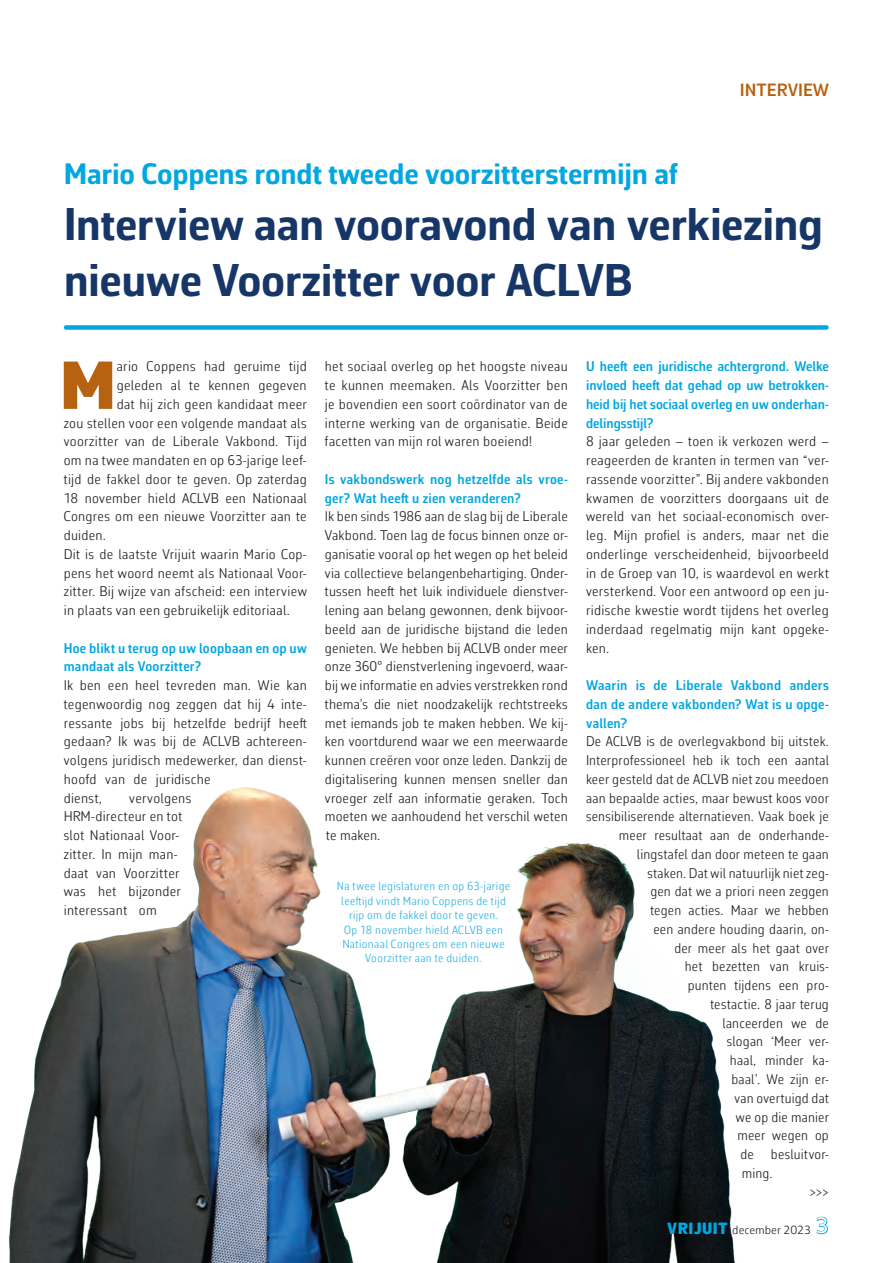
<style>
.page{position:relative;width:893px;height:1263px;background:#fff}
.page>*{position:absolute;margin:0;border:0;box-sizing:border-box;transform-origin:0 0}
.t1{font:900 68.7px "Corbeau Pro";color:#b66211}
.t2{font:700 46.5px/56.2px "Corbeau Pro";letter-spacing:-.01em;color:#163668}
.t3{font:700 30px "Corbeau Pro";letter-spacing:-.005em;color:#00a7e0}
.t4{font:600 18px "Corbeau Pro";color:#b66211}
.t5{font:300 14.25px/18.8px "Corbeau Con Pro";letter-spacing:.02em;color:#231f20;text-align:justify}
.t6{font:600 14.25px/18.8px "Corbeau Con Pro";letter-spacing:.015em;color:#00a7e0}
.t7{font:300 12px/14.4px "Corbeau Con Pro";letter-spacing:.025em;color:#2bb1e4;text-align:center}
.t8{font:300 12px "Corbeau Pro";color:#231f20}
.s1{font-weight:900;font-size:16.5px;color:#00a7e0}
.s2{font-weight:400;font-size:22.5px;color:#00a7e0}
</style>
<div class="page">
<div style="left:66px;top:325px;width:760px;height:5px;background:#00a7e0"></div>
<img style="left:9px;top:787px;width:726px;height:476px">
<div style="left:336px;top:887px;width:169px;height:76px;background:#fff"></div>
<p class="t4" style="left:740px;top:78px;width:91px">INTERVIEW</p>
<h3 class="t3" style="left:64px;top:153px;width:615px">Mario Coppens rondt tweede voorzitterstermijn af</h3>
<h2 class="t2" style="left:64px;top:196px;width:761px">Interview aan vooravond van verkiezing nieuwe Voorzitter voor ACLVB</h2>
<h1 class="t1" style="left:60px;top:339px;width:58px">M</h1>
<p class="t5" style="left:117px;top:357px;width:192px">ario Coppens had geruime tijd</p>
<p class="t5" style="left:117px;top:376px;width:191px">geleden al te kennen gegeven</p>
<p class="t5" style="left:117px;top:394px;width:192px">dat hij zich geen kandidaat meer</p>
<p class="t5" style="left:64px;top:413px;width:245px">zou stellen voor een volgende mandaat als</p>
<p class="t5" style="left:64px;top:432px;width:244px">voorzitter van de Liberale Vakbond. Tijd</p>
<p class="t5" style="left:64px;top:451px;width:245px">om na twee mandaten en op 63-jarige leef-</p>
<p class="t5" style="left:64px;top:469px;width:245px">tijd de fakkel door te geven. Op zaterdag</p>
<p class="t5" style="left:64px;top:488px;width:244px">18 november hield ACLVB een Nationaal</p>
<p class="t5" style="left:64px;top:507px;width:245px">Congres om een nieuwe Voorzitter aan te</p>
<p class="t5" style="left:64px;top:526px;width:44px">duiden.</p>
<p class="t5" style="left:64px;top:544px;width:245px">Dit is de laatste Vrijuit waarin Mario Cop-</p>
<p class="t5" style="left:64px;top:563px;width:245px">pens het woord neemt als Nationaal Voor-</p>
<p class="t5" style="left:64px;top:582px;width:244px">zitter. Bij wijze van afscheid: een interview</p>
<p class="t5" style="left:64px;top:601px;width:228px">in plaats van een gebruikelijk editoriaal.</p>
<p class="t6" style="left:64px;top:638px;width:244px">Hoe blikt u terug op uw loopbaan en op uw mandaat als Voorzitter?</p>
<p class="t5" style="left:64px;top:676px;width:245px;text-align:left">Ik ben een heel tevreden man. Wie kan tegenwoordig nog zeggen dat hij 4 inte&shy;ressante jobs bij hetzelfde bedrijf heeft gedaan? Ik was bij de ACLVB achtereen&shy;volgens juridisch medewerker, dan dienst&shy;hoofd van de juridische<br>dienst,</p>
<p class="t5" style="left:64px;top:788px;width:129px;text-align:left;text-indent:65px">vervolgens<br>HRM-directeur en tot slot Nationaal Voor&shy;zitter. In mijn man&shy;daat van Voorzitter was het bijzonder interessant om</p>
<p class="t5" style="left:325px;top:357px;width:244px">het sociaal overleg op het hoogste niveau te kunnen meemaken. Als Voorzitter ben je bovendien een soort coördinator van de interne werking van de organisatie. Beide facetten van mijn rol waren boeiend!</p>
<p class="t6" style="left:325px;top:469px;width:244px">Is vakbondswerk nog hetzelfde als vroe&shy;ger? Wat heeft u zien veranderen?</p>
<p class="t5" style="left:325px;top:507px;width:244px">Ik ben sinds 1986 aan de slag bij de Liberale Vakbond. Toen lag de focus binnen onze or&shy;ganisatie vooral op het wegen op het beleid via collectieve belangenbehartiging. Onder&shy;tussen heeft het luik individuele dienstver&shy;lening aan belang gewonnen, denk bijvoor&shy;beeld aan de juridische bijstand die leden genieten. We hebben bij ACLVB onder meer onze 360° dienstverlening ingevoerd, waar&shy;bij we informatie en advies verstrekken rond thema’s die niet noodzakelijk rechtstreeks met iemands job te maken hebben. We kij&shy;ken voortdurend waar we een meerwaarde kunnen creëren voor onze leden. Dankzij de digitalisering kunnen mensen sneller dan vroeger zelf aan informatie geraken. Toch moeten we aanhoudend het verschil weten te maken.</p>
<p class="t7" style="left:337px;top:879px;width:175px">Na twee legislaturen en op 63-jarige leeftijd vindt Mario Coppens de tijd rijp om de fakkel door te geven.<br>Op 18 november hield ACLVB een<br>Nationaal Congres om een nieuwe<br>Voorzitter aan te duiden.</p>
<p class="t6" style="left:586px;top:357px;width:244px;text-align:justify">U heeft een juridische achtergrond. Welke invloed heeft dat gehad op uw betrokken&shy;heid bij het sociaal overleg en uw onderhan&shy;delingsstijl?</p>
<p class="t5" style="left:586px;top:432px;width:244px">8 jaar geleden – toen ik verkozen werd – reageerden de kranten in termen van “ver&shy;rassende voorzitter”. Bij andere vakbonden kwamen de voorzitters doorgaans uit de wereld van het sociaal-economisch over&shy;leg. Mijn profiel is anders, maar net die onderlinge verscheidenheid, bijvoorbeeld in de Groep van 10, is waardevol en werkt versterkend. Voor een antwoord op een ju&shy;ridische kwestie wordt tijdens het overleg inderdaad regelmatig mijn kant opgeke&shy;ken.</p>
<p class="t6" style="left:586px;top:676px;width:244px;text-align:justify">Waarin is de Liberale Vakbond anders dan de andere vakbonden? Wat is u opge&shy;vallen?</p>
<p class="t5" style="left:586px;top:732px;width:244px">De ACLVB is de overlegvakbond bij uitstek.</p>
<p class="t5" style="left:586px;top:751px;width:244px">Interprofessioneel heb ik toch een aantal</p>
<p class="t5" style="left:586px;top:769px;width:244px">keer gesteld dat de ACLVB niet zou meedoen</p>
<p class="t5" style="left:586px;top:788px;width:244px">aan bepaalde acties, maar bewust koos voor</p>
<p class="t5" style="left:586px;top:807px;width:244px">sensibiliserende alternatieven. Vaak boek je</p>
<p class="t5" style="left:619px;top:826px;width:212px">meer resultaat aan de onderhande-</p>
<p class="t5" style="left:637px;top:844px;width:194px">lingstafel dan door meteen te gaan</p>
<p class="t5" style="left:647px;top:863px;width:183px">staken. Dat wil natuurlijk niet zeg-</p>
<p class="t5" style="left:650px;top:882px;width:180px">gen dat we a priori neen zeggen</p>
<p class="t5" style="left:650px;top:901px;width:180px">tegen acties. Maar we hebben</p>
<p class="t5" style="left:653px;top:919px;width:177px">een andere houding daarin, on-</p>
<p class="t5" style="left:674px;top:938px;width:156px">der meer als het gaat over</p>
<p class="t5" style="left:685px;top:957px;width:145px">het bezetten van kruis-</p>
<p class="t5" style="left:688px;top:976px;width:143px">punten tijdens een pro-</p>
<p class="t5" style="left:710px;top:994px;width:120px">testactie. 8 jaar terug</p>
<p class="t5" style="left:722px;top:1013px;width:108px">lanceerden we de</p>
<p class="t5" style="left:727px;top:1032px;width:104px">slogan ‘Meer ver-</p>
<p class="t5" style="left:730px;top:1051px;width:100px">haal, minder ka-</p>
<p class="t5" style="left:731px;top:1069px;width:99px">baal’. We zijn er-</p>
<p class="t5" style="left:734px;top:1088px;width:96px">van overtuigd dat</p>
<p class="t5" style="left:736px;top:1107px;width:94px">we op die manier</p>
<p class="t5" style="left:737px;top:1126px;width:93px">meer wegen op</p>
<p class="t5" style="left:740px;top:1144px;width:90px">de besluitvor-</p>
<p class="t5" style="left:742px;top:1163px;width:32px">ming.</p>
<p class="t5" style="left:809px;top:1182px;width:21px">&gt;&gt;&gt;</p>
<p class="t8" style="left:667px;top:1222px;width:163px"><span class="s1">VRIJUIT</span> december 2023 <span class="s2">3</span></p>
</div>
